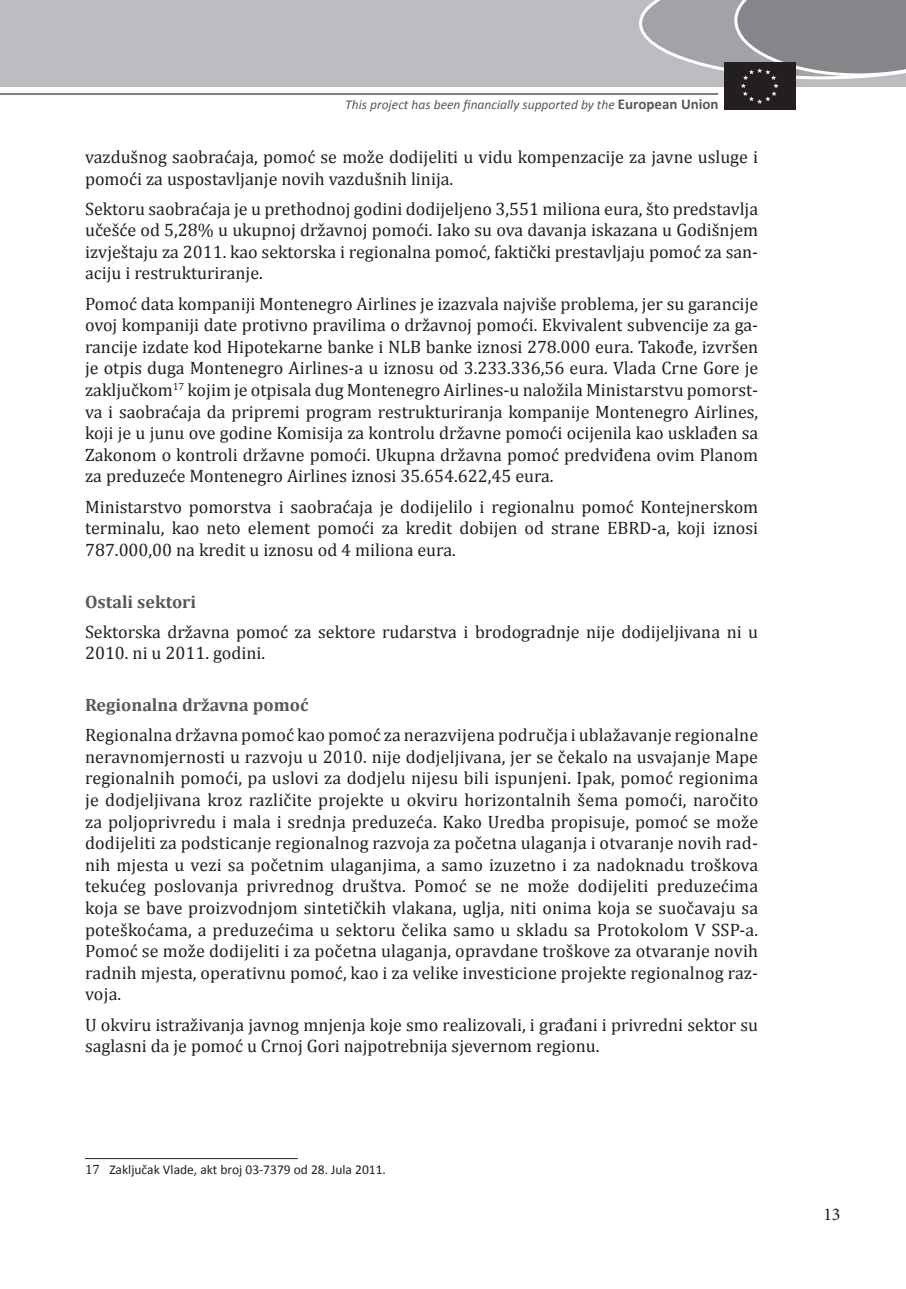
<style>
.page{position:relative;width:906px;height:1289px;background:#fff}
.page>*{position:absolute;margin:0;border:0;box-sizing:border-box;transform-origin:0 0}
.t1{font:18px/21.6px "Cambria";color:#231f20;text-align:justify}
.t2{font:700 18px "Cambria";color:#57585a}
.t3{font:18px "Minion Pro";color:#231f20}
.t4{font:italic 13.5px "Calibri";color:#57585a}
.t5{font:13.5px "Calibri";color:#231f20}
.s1{font-weight:700;font-style:normal;font-size:15px}
.s2{font-family:"Cambria"}
</style>
<div class="page">
<div style="left:0;top:0;width:906px;height:87px;background:#bcbdc0"></div>
<hr style="left:0;top:93px;width:718px;height:2px;background:#57585a">
<div style="left:724px;top:63px;width:71px;height:47px;background:#231f20"></div>
<svg style="left:639px;top:0;width:267px;height:104px"></svg>
<hr style="left:85px;top:1158px;width:213px;height:1px;background:#231f20">
<p class="t4" style="left:345px;top:95px;width:375px">This project has been financially supported by the <span class="s1">European Union</span></p>
<p class="t1" style="left:85px;top:146px;width:674px">vazdušnog saobraćaja, pomoć se može dodijeliti u vidu kompenzacije za javne usluge i pomoći za uspostavljanje novih vazdušnih linija.</p>
<p class="t1" style="left:85px;top:198px;width:674px">Sektoru saobraćaja je u prethodnoj godini dodijeljeno 3,551 miliona eura, što predstavlja učešće od 5,28% u ukupnoj državnoj pomoći. Iako su ova davanja iskazana u Godišnjem izvještaju za 2011. kao sektorska i regionalna pomoć, faktički prestavljaju pomoć za san&shy;aciju i restrukturiranje.</p>
<p class="t1" style="left:85px;top:292px;width:674px">Pomoć data kompaniji Montenegro Airlines je izazvala najviše problema, jer su garancije ovoj kompaniji date protivno pravilima o državnoj pomoći. Ekvivalent subvencije za ga&shy;rancije izdate kod Hipotekarne banke i NLB banke iznosi 278.000 eura. Takođe, izvršen je otpis duga Montenegro Airlines-a u iznosu od 3.233.336,56 eura. Vlada Crne Gore je zaključkom<sup>17</sup> kojim je otpisala dug Montenegro Airlines-u naložila Ministarstvu pomorst&shy;va i saobraćaja da pripremi program restrukturiranja kompanije Montenegro Airlines, koji je u junu ove godine Komisija za kontrolu državne pomoći ocijenila kao usklađen sa Zakonom o kontroli državne pomoći. Ukupna državna pomoć predviđena ovim Planom za preduzeće Montenegro Airlines iznosi 35.654.622,45 eura.</p>
<p class="t1" style="left:85px;top:495px;width:674px">Ministarstvo pomorstva i saobraćaja je dodijelilo i regionalnu pomoć Kontejnerskom terminalu, kao neto element pomoći za kredit dobijen od strane EBRD-a, koji iznosi 787.000,00 na kredit u iznosu od 4 miliona eura.</p>
<p class="t2" style="left:85px;top:588px;width:113px">Ostali sektori</p>
<p class="t1" style="left:85px;top:620px;width:674px">Sektorska državna pomoć za sektore rudarstva i brodogradnje nije dodijeljivana ni u<br>2010. ni u 2011. godini.</p>
<p class="t2" style="left:85px;top:692px;width:225px">Regionalna državna pomoć</p>
<p class="t1" style="left:85px;top:724px;width:675px">Regionalna državna pomoć kao pomoć za nerazvijena područja i ublažavanje regionalne neravnomjernosti u razvoju u 2010. nije dodjeljivana, jer se čekalo na usvajanje Mape regionalnih pomoći, pa uslovi za dodjelu nijesu bili ispunjeni. Ipak, pomoć regionima je dodjeljivana kroz različite projekte u okviru horizontalnih šema pomoći, naročito za poljoprivredu i mala i srednja preduzeća. Kako Uredba propisuje, pomoć se može dodijeliti za podsticanje regionalnog razvoja za početna ulaganja i otvaranje novih rad&shy;nih mjesta u vezi sa početnim ulaganjima, a samo izuzetno i za nadoknadu troškova tekućeg poslovanja privrednog društva. Pomoć se ne može dodijeliti preduzećima koja se bave proizvodnjom sintetičkih vlakana, uglja, niti onima koja se suočavaju sa poteškoćama, a preduzećima u sektoru čelika samo u skladu sa Protokolom V SSP-a.<br>Pomoć se može dodijeliti i za početna ulaganja, opravdane troškove za otvaranje novih radnih mjesta, operativnu pomoć, kao i za velike investicione projekte regionalnog raz&shy;voja.</p>
<p class="t1" style="left:85px;top:1013px;width:674px">U okviru istraživanja javnog mnjenja koje smo realizovali, i građani i privredni sektor su saglasni da je pomoć u Crnoj Gori najpotrebnija sjevernom regionu.</p>
<p class="t5" style="left:85px;top:1161px;width:302px"><span class="s2">17</span> Zaključak Vlade, akt broj 03-7379 od 28. Jula 2011.</p>
<p class="t3" style="left:823px;top:1202px;width:19px">13</p>
</div>
